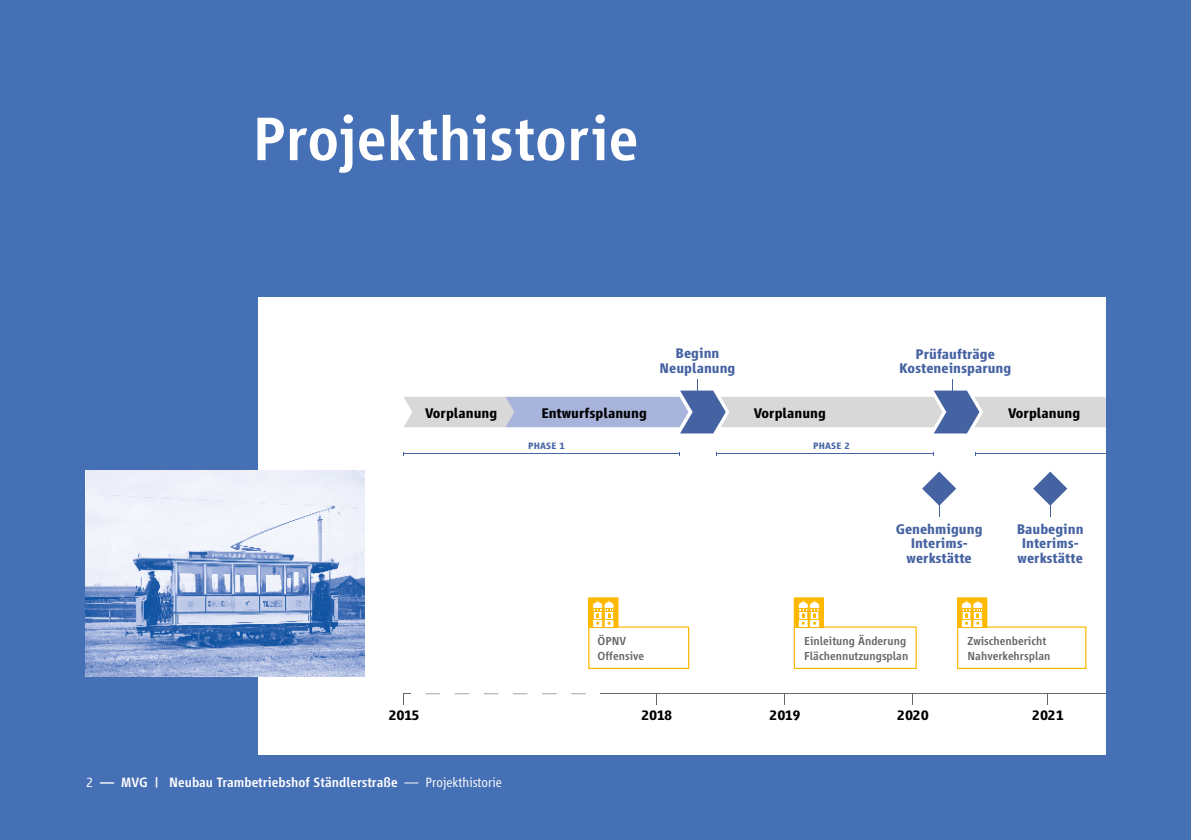
<style>
.page{position:relative;width:1191px;height:840px;background:#fff}
.page>*{position:absolute;margin:0;border:0;box-sizing:border-box;transform-origin:0 0}
.t1{font:500 63.6px "Vialog LT Pro";letter-spacing:-.005em;color:#fff}
.t2{font:700 14.4px/14.4px "Vialog LT Pro";color:#4562a2;text-align:center}
.t3{font:700 14.4px "Vialog LT Pro";color:#000}
.t4{font:500 14px "Vialog LT Pro";color:#fff}
.t5{font:500 12px/14.4px "Vialog LT Pro";color:#666}
.t6{font:700 9.6px "Vialog LT Pro";letter-spacing:.015em;color:#4562a2}
.s1{font-weight:300}
</style>
<div class="page">
<div style="left:0;top:0;width:1191px;height:839px;background:#4670b6"></div>
<div style="left:258px;top:297px;width:848px;height:457px;background:#fff"></div>
<hr style="left:607px;top:693px;width:499px;height:1px;background:#666">
<svg style="left:571px;top:693px;width:15px;height:1px"></svg>
<svg style="left:542px;top:693px;width:14px;height:1px"></svg>
<svg style="left:513px;top:693px;width:14px;height:1px"></svg>
<svg style="left:484px;top:693px;width:14px;height:1px"></svg>
<svg style="left:454px;top:693px;width:15px;height:1px"></svg>
<svg style="left:425px;top:693px;width:15px;height:1px"></svg>
<svg style="left:404px;top:379px;width:702px;height:54px"></svg>
<hr style="left:404px;top:453px;width:276px;height:1px;background:#4562a2">
<hr style="left:717px;top:453px;width:216px;height:1px;background:#4562a2">
<hr style="left:975px;top:453px;width:131px;height:1px;background:#4562a2">
<svg style="left:922px;top:471px;width:34px;height:45px"></svg>
<svg style="left:588px;top:597px;width:101px;height:71px"></svg>
<svg style="left:793px;top:597px;width:123px;height:71px"></svg>
<svg style="left:957px;top:597px;width:129px;height:71px"></svg>
<svg style="left:1033px;top:471px;width:34px;height:45px"></svg>
<img style="left:85px;top:470px;width:279px;height:206px">
<h1 class="t1" style="left:252px;top:104px;width:387px">Projekthistorie</h1>
<p class="t3" style="left:425px;top:404px;width:74px">Vorplanung</p>
<p class="t3" style="left:541px;top:404px;width:107px">Entwurfsplanung</p>
<p class="t6" style="left:528px;top:440px;width:38px">PHASE 1</p>
<p class="t2" style="left:659px;top:346px;width:77px">Beginn<br>Neuplanung</p>
<p class="t2" style="left:899px;top:346px;width:114px">Prüfaufträge<br>Kosteneinsparung</p>
<p class="t3" style="left:753px;top:404px;width:74px">Vorplanung</p>
<p class="t3" style="left:1008px;top:404px;width:74px">Vorplanung</p>
<p class="t6" style="left:813px;top:440px;width:38px">PHASE 2</p>
<p class="t5" style="left:597px;top:633px;width:48px">ÖPNV<br>Offensive</p>
<p class="t2" style="left:896px;top:521px;width:88px">Genehmigung<br>Interims&shy;werkstätte</p>
<p class="t2" style="left:1016px;top:521px;width:68px;text-align:left">Baubeginn<br>Interims&shy;werkstätte</p>
<p class="t5" style="left:804px;top:633px;width:106px">Einleitung Änderung<br>Flächennutzungsplan</p>
<p class="t5" style="left:967px;top:633px;width:84px">Zwischenbericht<br>Nahverkehrsplan</p>
<p class="t3" style="left:388px;top:706px;width:33px">2015</p>
<p class="t3" style="left:641px;top:706px;width:33px">2018</p>
<p class="t3" style="left:769px;top:706px;width:33px">2019</p>
<p class="t3" style="left:897px;top:706px;width:33px">2020</p>
<p class="t3" style="left:1031px;top:706px;width:33px">2021</p>
<p class="t4" style="left:86px;top:774px;width:417px"><span class="s1">2</span> — MVG | Neubau Trambetriebshof Ständlerstraße <span class="s1">— Projekthistorie</span></p>
</div>
